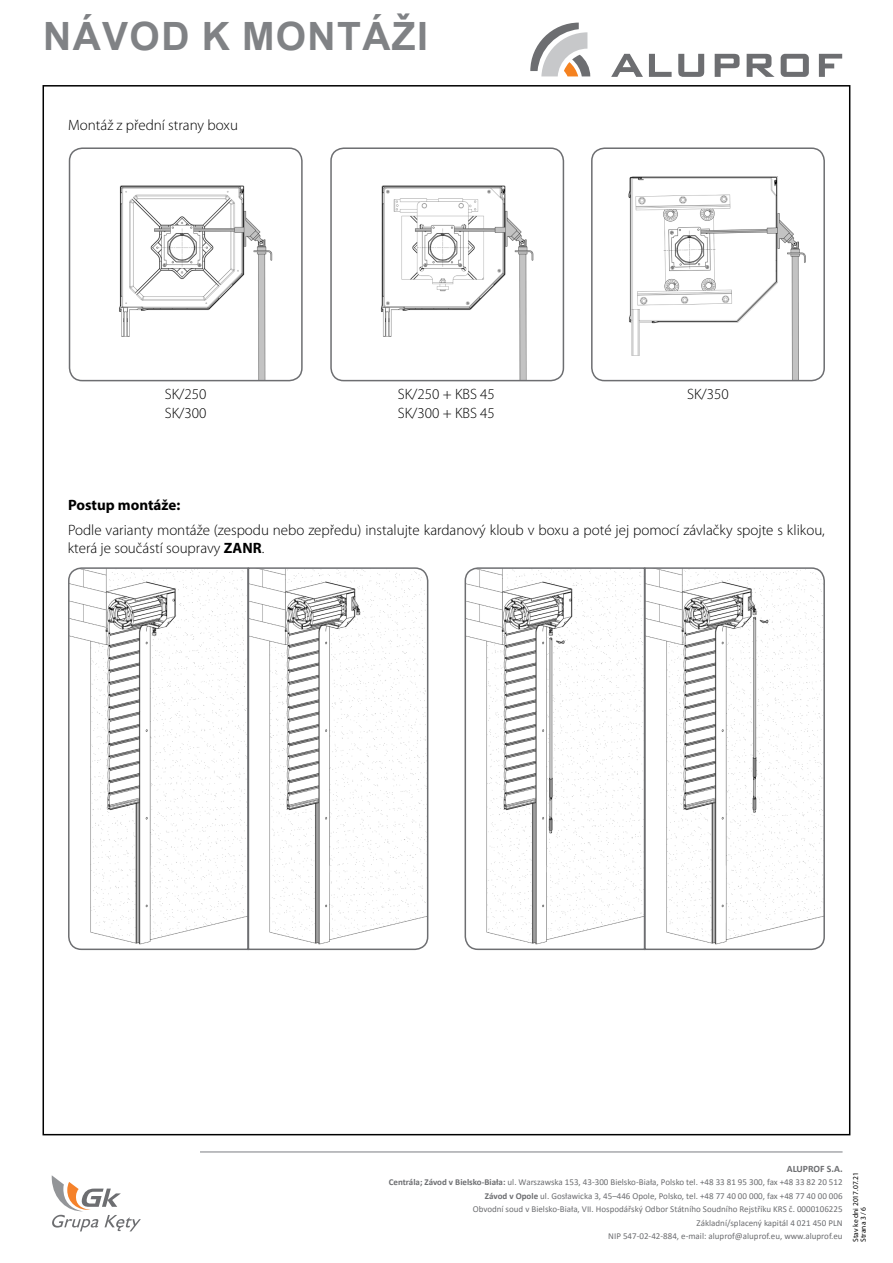
<style>
.page{position:relative;width:893px;height:1263px;background:#fff}
.page>*{position:absolute;margin:0;border:0;box-sizing:border-box;transform-origin:0 0}
.t1{font:700 39px "Arial";letter-spacing:.035em;color:#808285}
.t2{font:300 15px/18px "Myriad Pro";color:#000}
.t3{font:700 15px "Myriad Pro";color:#000}
.t4{font:700 9.75px "Calibri";color:#6d6e71}
.t5{font:9px/13.5px "Calibri";color:#6d6e71;text-align:right}
.t6{font:7.5px "Myriad Pro";color:#000}
.s1{font-weight:700}
</style>
<div class="page">
<svg style="left:530px;top:23px;width:60px;height:53px"></svg>
<svg style="left:649px;top:54px;width:23px;height:23px"></svg>
<svg style="left:678px;top:54px;width:26px;height:23px"></svg>
<svg style="left:611px;top:54px;width:32px;height:23px"></svg>
<svg style="left:715px;top:54px;width:24px;height:23px"></svg>
<svg style="left:747px;top:54px;width:28px;height:23px"></svg>
<svg style="left:781px;top:54px;width:28px;height:23px"></svg>
<svg style="left:819px;top:54px;width:23px;height:23px"></svg>
<svg style="left:52px;top:1175px;width:89px;height:56px"></svg>
<hr style="left:200px;top:1151px;width:642px;height:2px;background:#a7a9ac">
<img style="left:71px;top:150px;width:231px;height:231px">
<div style="left:69px;top:147px;width:234px;height:234px;border:2px solid #6d6e71;border-radius:13px"></div>
<svg style="left:68px;top:567px;width:179px;height:384px"></svg>
<svg style="left:464px;top:567px;width:179px;height:384px"></svg>
<svg style="left:247px;top:567px;width:182px;height:384px"></svg>
<svg style="left:643px;top:567px;width:182px;height:384px"></svg>
<img style="left:333px;top:150px;width:230px;height:231px">
<div style="left:330px;top:147px;width:234px;height:234px;border:2px solid #6d6e71;border-radius:13px"></div>
<img style="left:593px;top:150px;width:231px;height:231px">
<div style="left:591px;top:147px;width:234px;height:234px;border:2px solid #6d6e71;border-radius:13px"></div>
<h1 class="t1" style="left:43px;top:9px;width:386px">NÁVOD K MONTÁŽI</h1>
<h2 class="t2" style="left:68px;top:117px;width:171px">Montáž z přední strany boxu</h2>
<h2 class="t2" style="left:165px;top:385px;width:43px">SK/250</h2>
<h2 class="t2" style="left:398px;top:385px;width:99px">SK/250 + KBS 45</h2>
<h2 class="t2" style="left:687px;top:385px;width:43px">SK/350</h2>
<h2 class="t2" style="left:165px;top:404px;width:43px">SK/300</h2>
<h2 class="t2" style="left:398px;top:404px;width:99px">SK/300 + KBS 45</h2>
<h2 class="t3" style="left:68px;top:495px;width:114px">Postup montáže:</h2>
<h2 class="t2" style="left:68px;top:521px;width:758px">Podle varianty montáže (zespodu nebo zepředu) instalujte kardanový kloub v boxu a poté jej pomocí závlačky spojte s klikou, která je součástí soupravy <span class="s1">ZANR</span>.</h2>
<p class="t4" style="left:787px;top:1162px;width:57px">ALUPROF S.A.</p>
<p class="t5" style="left:389px;top:1175px;width:455px"><span class="s1">Centrála; Závod v Bielsko-Biała:</span> ul. Warszawska 153, 43-300 Bielsko-Biała, Polsko tel. +48 33 81 95 300, fax +48 33 82 20 512<br><span class="s1">Závod v Opole</span> ul. Gosławicka 3, 45–446 Opole, Polsko, tel. +48 77 40 00 000, fax +48 77 40 00 006<br>Obvodní soud v Bielsko-Biała, VII. Hospodářský Odbor Státního Soudního Rejstříku KRS č. 0000106225<br>Základní/splacený kapitál 4 021 450 PLN<br>NIP 547-02-42-884, e-mail: aluprof@aluprof.eu, www.aluprof.eu</p>
<p class="t6" style="left:851px;top:1242px;width:71px;rotate:-90deg">Stav ke dni 2017.07.21</p>
<p class="t6" style="left:859px;top:1242px;width:37px;rotate:-90deg">Strana 3 / 6</p>
</div>
